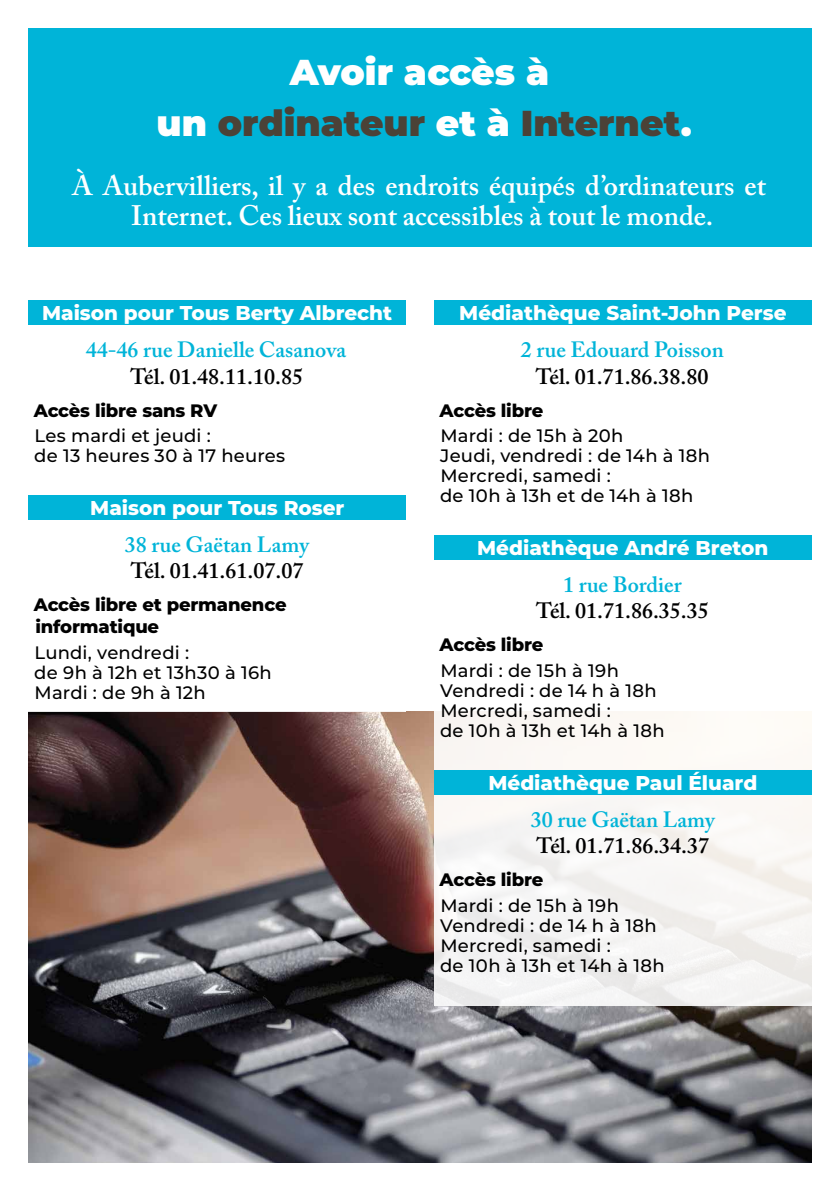
<style>
.page{position:relative;width:840px;height:1191px;background:#fff}
.page>*{position:absolute;margin:0;border:0;box-sizing:border-box;transform-origin:0 0}
.t1{font:900 36px/51px "Montserrat";color:#4b4237;text-align:center}
.t2{font:600 28px/30px "Adobe Caslon Pro";color:#fff;text-align:center}
.t3{font:600 22px "Adobe Caslon Pro";color:#000}
.t4{font:600 22px "Adobe Caslon Pro";color:#00b4d8}
.t5{font:800 20px "Montserrat";color:#fff}
.t6{font:500 18px/20px "Montserrat";letter-spacing:.015em;color:#000}
.t7{font:800 18px/21.6px "Montserrat";letter-spacing:-.01em;color:#000}
.s1{color:#fff}
</style>
<div class="page">
<img style="left:28px;top:711px;width:783px;height:451px">
<div style="left:28px;top:28px;width:783px;height:219px;background:#00b4d8"></div>
<div style="left:28px;top:300px;width:377px;height:25px;background:#00b4d8"></div>
<div style="left:28px;top:495px;width:377px;height:25px;background:#00b4d8"></div>
<div style="left:434px;top:300px;width:377px;height:705px;background:#fff"></div>
<div style="left:434px;top:300px;width:377px;height:25px;background:#00b4d8"></div>
<div style="left:434px;top:535px;width:377px;height:25px;background:#00b4d8"></div>
<div style="left:434px;top:770px;width:377px;height:24px;background:#00b4d8"></div>
<h1 class="t1" style="left:156px;top:45px;width:536px"><span class="s1">Avoir accès à<br>un</span> ordinateur <span class="s1">et à</span> Internet<span class="s1">.</span></h1>
<h2 class="t2" style="left:72px;top:170px;width:695px">À Aubervilliers, il y a des endroits équipés d’ordinateurs et<br>Internet. Ces lieux sont accessibles à tout le monde.</h2>
<p class="t5" style="left:42px;top:298px;width:351px">Maison pour Tous Berty Albrecht</p>
<p class="t4" style="left:86px;top:337px;width:262px">44-46 rue Danielle Casanova</p>
<p class="t3" style="left:130px;top:363px;width:174px">Tél. 01.48.11.10.85</p>
<p class="t7" style="left:34px;top:398px;width:185px">Accès libre sans RV</p>
<p class="t6" style="left:34px;top:425px;width:252px">Les mardi et jeudi :<br>de 13 heures 30 à 17 heures</p>
<p class="t5" style="left:90px;top:493px;width:255px">Maison pour Tous Roser</p>
<p class="t4" style="left:125px;top:531px;width:185px">38 rue Gaëtan Lamy</p>
<p class="t3" style="left:131px;top:558px;width:174px">Tél. 01.41.61.07.07</p>
<p class="t7" style="left:34px;top:593px;width:254px">Accès libre et permanence informatique</p>
<p class="t6" style="left:34px;top:641px;width:239px">Lundi, vendredi :<br>de 9h à 12h et 13h30 à 16h<br>Mardi : de 9h à 12h</p>
<p class="t5" style="left:459px;top:298px;width:328px">Médiathèque Saint-John Perse</p>
<p class="t4" style="left:520px;top:337px;width:204px">2 rue Edouard Poisson</p>
<p class="t3" style="left:535px;top:363px;width:174px">Tél. 01.71.86.38.80</p>
<p class="t7" style="left:439px;top:398px;width:105px">Accès libre</p>
<p class="t6" style="left:440px;top:425px;width:271px">Mardi : de 15h à 20h<br>Jeudi, vendredi : de 14h à 18h<br>Mercredi, samedi :<br>de 10h à 13h et de 14h à 18h</p>
<p class="t5" style="left:477px;top:533px;width:292px">Médiathèque André Breton</p>
<p class="t4" style="left:562px;top:571px;width:120px">1 rue Bordier</p>
<p class="t3" style="left:536px;top:598px;width:174px">Tél. 01.71.86.35.35</p>
<p class="t7" style="left:439px;top:633px;width:105px">Accès libre</p>
<p class="t6" style="left:440px;top:660px;width:226px">Mardi : de 15h à 19h<br>Vendredi : de 14 h à 18h<br>Mercredi, samedi :<br>de 10h à 13h et 14h à 18h</p>
<p class="t5" style="left:488px;top:767px;width:270px">Médiathèque Paul Éluard</p>
<p class="t4" style="left:530px;top:806px;width:185px">30 rue Gaëtan Lamy</p>
<p class="t3" style="left:536px;top:832px;width:174px">Tél. 01.71.86.34.37</p>
<p class="t7" style="left:439px;top:868px;width:105px">Accès libre</p>
<p class="t6" style="left:440px;top:894px;width:226px">Mardi : de 15h à 19h<br>Vendredi : de 14 h à 18h<br>Mercredi, samedi :<br>de 10h à 13h et 14h à 18h</p>
</div>
